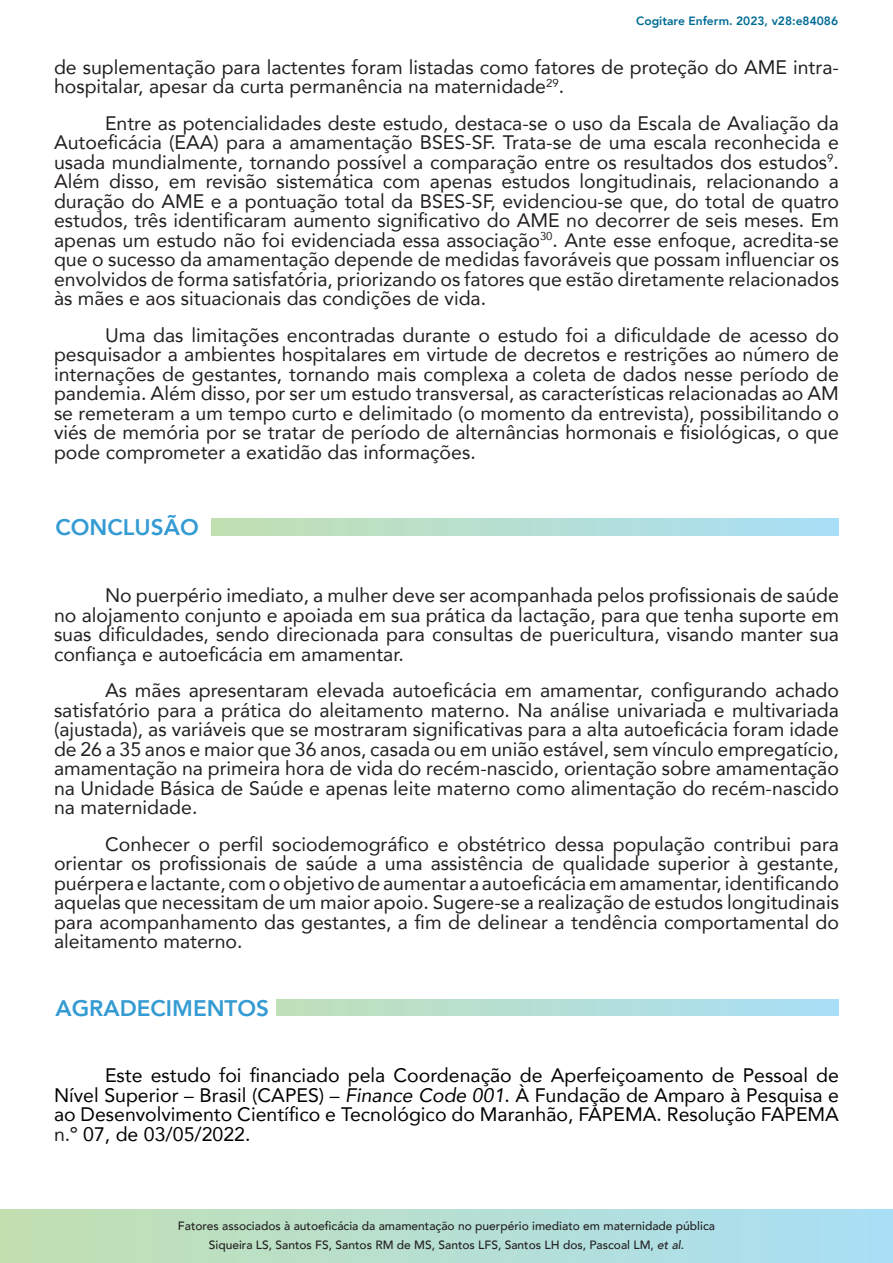
<style>
.page{position:relative;width:893px;height:1263px;background:#fff}
.page>*{position:absolute;margin:0;border:0;box-sizing:border-box;transform-origin:0 0}
.t1{font:800 22.5px "Avenir";color:#349bd3}
.t2{font:19.5px/19.5px "Avenir";color:#231f20;text-align:justify}
.t3{font:19.5px/19.5px "Avenir";color:#000001;text-align:justify}
.t4{font:500 12px/18.6px "Avenir";color:#231f20;text-align:center}
.t5{font:800 12px "Avenir";color:#006c95}
.s1{font-style:italic}
.s2{color:#231f20}
</style>
<div class="page">
<svg style="left:0;top:1209px;width:893px;height:54px;background:#b6dfd2"></svg>
<div style="left:211px;top:519px;width:628px;height:16px;background:linear-gradient(to right,#c2dfb1,#a9dff7)"></div>
<div style="left:277px;top:999px;width:562px;height:17px;background:linear-gradient(to right,#c0e0b8,#a9dff7)"></div>
<p class="t5" style="left:636px;top:10px;width:203px">Cogitare Enferm. 2023, v28:e84086</p>
<p class="t2" style="left:54px;top:56px;width:786px">de suplementação para lactentes foram listadas como fatores de proteção do AME intra&shy;hospitalar, apesar da curta permanência na maternidade<sup>29</sup>.</p>
<p class="t2" style="left:54px;top:112px;width:786px;text-indent:51px">Entre as potencialidades deste estudo, destaca-se o uso da Escala de Avaliação da Autoeficácia (EAA) para a amamentação BSES-SF. Trata-se de uma escala reconhecida e usada mundialmente, tornando possível a comparação entre os resultados dos estudos<sup>9</sup>.<br>Além disso, em revisão sistemática com apenas estudos longitudinais, relacionando a duração do AME e a pontuação total da BSES-SF, evidenciou-se que, do total de quatro estudos, três identificaram aumento significativo do AME no decorrer de seis meses. Em apenas um estudo não foi evidenciada essa associação<sup>30</sup>. Ante esse enfoque, acredita-se que o sucesso da amamentação depende de medidas favoráveis que possam influenciar os envolvidos de forma satisfatória, priorizando os fatores que estão diretamente relacionados às mães e aos situacionais das condições de vida.</p>
<p class="t2" style="left:54px;top:324px;width:786px;text-indent:51px">Uma das limitações encontradas durante o estudo foi a dificuldade de acesso do pesquisador a ambientes hospitalares em virtude de decretos e restrições ao número de internações de gestantes, tornando mais complexa a coleta de dados nesse período de pandemia. Além disso, por ser um estudo transversal, as características relacionadas ao AM se remeteram a um tempo curto e delimitado (o momento da entrevista), possibilitando o viés de memória por se tratar de período de alternâncias hormonais e fisiológicas, o que pode comprometer a exatidão das informações.</p>
<p class="t1" style="left:55px;top:507px;width:145px">CONCLUSÃO</p>
<p class="t2" style="left:54px;top:585px;width:786px;text-indent:51px">No puerpério imediato, a mulher deve ser acompanhada pelos profissionais de saúde no alojamento conjunto e apoiada em sua prática da lactação, para que tenha suporte em suas dificuldades, sendo direcionada para consultas de puericultura, visando manter sua confiança e autoeficácia em amamentar.</p>
<p class="t2" style="left:54px;top:680px;width:786px;text-indent:51px">As mães apresentaram elevada autoeficácia em amamentar, configurando achado satisfatório para a prática do aleitamento materno. Na análise univariada e multivariada (ajustada), as variáveis que se mostraram significativas para a alta autoeficácia foram idade de 26 a 35 anos e maior que 36 anos, casada ou em união estável, sem vínculo empregatício, amamentação na primeira hora de vida do recém-nascido, orientação sobre amamentação na Unidade Básica de Saúde e apenas leite materno como alimentação do recém-nascido na maternidade.</p>
<p class="t2" style="left:54px;top:833px;width:786px;text-indent:51px">Conhecer o perfil sociodemográfico e obstétrico dessa população contribui para orientar os profissionais de saúde a uma assistência de qualidade superior à gestante, puérpera e lactante, com o objetivo de aumentar a autoeficácia em amamentar, identificando aquelas que necessitam de um maior apoio. Sugere-se a realização de estudos longitudinais para acompanhamento das gestantes, a fim de delinear a tendência comportamental do aleitamento materno.</p>
<p class="t1" style="left:55px;top:987px;width:215px">AGRADECIMENTOS</p>
<p class="t3" style="left:54px;top:1065px;width:786px;text-indent:51px">Este estudo foi financiado pela Coordenação de Aperfeiçoamento de Pessoal de Nível Superior – Brasil (CAPES) – <span class="s1">Finance Code 001</span>. À Fundação de Amparo à Pesquisa e ao Desenvolvimento Científico e Tecnológico do Maranhão, FAPEMA. Resolução FAPEMA <span class="s2">n.º</span> 07, de 03/05/2022.</p>
<p class="t4" style="left:178px;top:1216px;width:539px">Fatores associados à autoeficácia da amamentação no puerpério imediato em maternidade pública<br>Siqueira LS, Santos FS, Santos RM de MS, Santos LFS, Santos LH dos, Pascoal LM, <span class="s1">et al</span>.</p>
</div>
